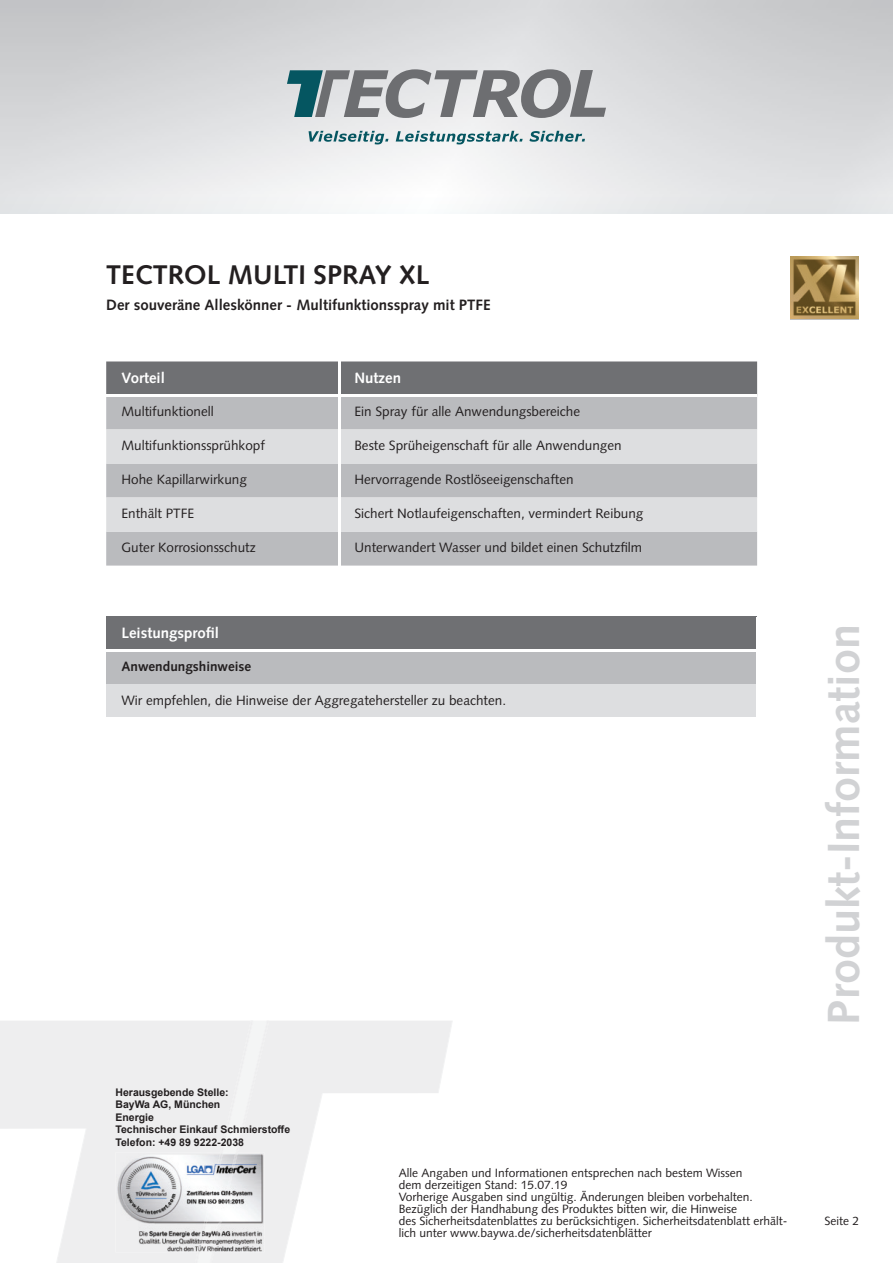
<style>
.page{position:relative;width:893px;height:1263px;background:#fff}
.page>*{position:absolute;margin:0;border:0;box-sizing:border-box;transform-origin:0 0}
.t1{font:700 45px "Syntax LT Std";color:#d1d2d4}
.t2{font:700 27px "Syntax LT Std";color:#231f20}
.t3{font:700 15px "Syntax LT Std";color:#231f20}
.t4{font:700 15px "Syntax LT Std";color:#fff}
.t5{font:13.5px "Syntax LT Std";color:#231f20}
.t6{font:700 13.5px "Syntax LT Std";color:#231f20}
.t7{font:12px/12px "Syntax LT Std";color:#231f20}
.t8{font:700 10.5px/12.6px "Arial";color:#231f20}
</style>
<div class="page">
<svg style="left:269px;top:1021px;width:183px;height:242px"></svg>
<svg style="left:0;top:1021px;width:269px;height:242px"></svg>
<img style="left:115px;top:1152px;width:82px;height:100px">
<img style="left:197px;top:1152px;width:1px;height:100px">
<img style="left:198px;top:1152px;width:14px;height:100px">
<img style="left:238px;top:1152px;width:26px;height:100px">
<img style="left:237px;top:1152px;width:1px;height:100px">
<img style="left:212px;top:1152px;width:1px;height:100px">
<img style="left:213px;top:1152px;width:24px;height:100px">
<svg style="left:308px;top:131px;width:80px;height:13px"></svg>
<svg style="left:395px;top:131px;width:127px;height:13px"></svg>
<svg style="left:529px;top:131px;width:56px;height:11px"></svg>
<svg style="left:287px;top:69px;width:319px;height:49px;background:#a0a7a9"></svg>
<div style="left:106px;top:361px;width:651px;height:33px;background:#6f7073"></div>
<div style="left:106px;top:397px;width:651px;height:169px;background:#babbbe"></div>
<svg style="left:106px;top:430px;width:651px;height:102px;background:#d1d2d5"></svg>
<hr style="left:338px;top:361px;width:2px;height:33px;background:#fff">
<hr style="left:338px;top:397px;width:2px;height:33px;background:#fff">
<hr style="left:338px;top:430px;width:2px;height:34px;background:#fff">
<hr style="left:338px;top:464px;width:2px;height:34px;background:#fff">
<hr style="left:338px;top:498px;width:2px;height:34px;background:#fff">
<hr style="left:338px;top:532px;width:2px;height:34px;background:#fff">
<img style="left:790px;top:256px;width:68px;height:63px">
<div style="left:106px;top:617px;width:651px;height:34px;background:#6f7073"></div>
<div style="left:106px;top:651px;width:651px;height:34px;background:#babbbe"></div>
<div style="left:106px;top:685px;width:651px;height:34px;background:#dddee0"></div>
<hr style="left:756px;top:617px;width:2px;height:33px;background:#fff">
<hr style="left:106px;top:650px;width:652px;height:2px;background:#fff">
<hr style="left:756px;top:652px;width:2px;height:33px;background:#fff">
<hr style="left:756px;top:685px;width:2px;height:33px;background:#fff">
<hr style="left:106px;top:718px;width:652px;height:2px;background:#fff">
<h2 class="t2" style="left:106px;top:264px;width:324px">TECTROL MULTI SPRAY XL</h2>
<p class="t3" style="left:106px;top:299px;width:386px">Der souveräne Alleskönner - Multifunktionsspray mit PTFE</p>
<p class="t4" style="left:121px;top:371px;width:45px">Vorteil</p>
<p class="t4" style="left:354px;top:371px;width:48px">Nutzen</p>
<p class="t5" style="left:121px;top:404px;width:94px">Multifunktionell</p>
<p class="t5" style="left:354px;top:404px;width:227px">Ein Spray für alle Anwendungsbereiche</p>
<p class="t5" style="left:121px;top:438px;width:145px">Multifunktionssprühkopf</p>
<p class="t5" style="left:354px;top:438px;width:269px">Beste Sprüheigenschaft für alle Anwendungen</p>
<p class="t5" style="left:121px;top:472px;width:127px">Hohe Kapillarwirkung</p>
<p class="t5" style="left:354px;top:473px;width:221px">Hervorragende Rostlöseeigenschaften</p>
<p class="t5" style="left:121px;top:507px;width:74px">Enthält PTFE</p>
<p class="t5" style="left:354px;top:507px;width:290px">Sichert Notlaufeigenschaften, vermindert Reibung</p>
<p class="t5" style="left:121px;top:541px;width:136px">Guter Korrosionsschutz</p>
<p class="t5" style="left:354px;top:541px;width:289px">Unterwandert Wasser und bildet einen Schutzfilm</p>
<p class="t4" style="left:121px;top:626px;width:99px">Leistungsprofil</p>
<p class="t6" style="left:121px;top:660px;width:131px">Anwendungshinweise</p>
<p class="t5" style="left:121px;top:694px;width:386px">Wir empfehlen, die Hinweise der Aggregatehersteller zu beachten.</p>
<p class="t8" style="left:115px;top:1087px;width:176px">Herausgebende Stelle:<br>BayWa AG, München<br>Energie<br>Technischer Einkauf Schmierstoffe<br>Telefon: +49 89 9222-2038</p>
<p class="t7" style="left:398px;top:1168px;width:390px">Alle Angaben und Informationen entsprechen nach bestem Wissen<br>dem derzeitigen Stand: 15.07.19<br>Vorherige Ausgaben sind ungültig. Änderungen bleiben vorbehalten.<br>Bezüglich der Handhabung des Produktes bitten wir, die Hinweise<br>des Sicherheitsdatenblattes zu berücksichtigen. Sicherheitsdatenblatt erhält&shy;lich unter www.baywa.de/sicherheitsdatenblätter</p>
<h1 class="t1" style="left:825px;top:1025px;width:402px;rotate:-90deg">Produkt-Information</h1>
<p class="t7" style="left:824px;top:1215px;width:36px">Seite 2</p>
</div>
